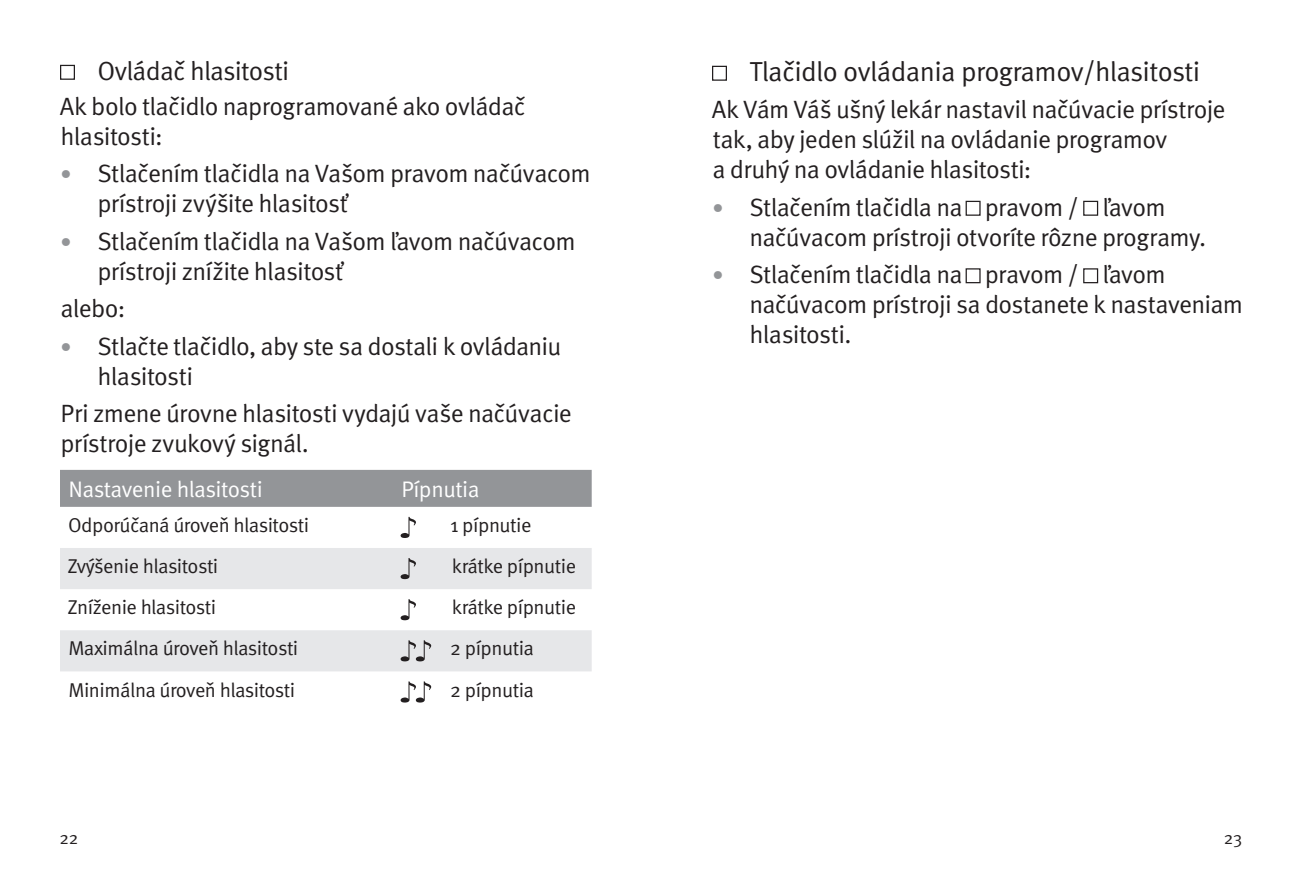
<style>
.page{position:relative;width:1304px;height:886px;background:#fff}
.page>*{position:absolute;margin:0;border:0;box-sizing:border-box;transform-origin:0 0}
.body{font:27.5px "Meta Pro Norm";letter-spacing:-.025em;color:#231f20}
.sub_subhead_black{font:26.25px "Meta Pro Norm";letter-spacing:-.03em;color:#231f20}
.body-2{font:25px/30px "Meta Pro Norm";letter-spacing:-.03em;color:#231f20}
.troubleshooting_head{font:22.5px "Meta Pro Norm";letter-spacing:-.025em;color:#fff}
.troubleshooting_text{font:20px "Meta Pro Norm";letter-spacing:-.025em;color:#231f20}
.t1{font:17.5px "Meta Pro Norm";color:#231f20}
.s1{font-size:22.5px;color:#939598}
</style>
<div class="page">
<div style="left:60px;top:65px;width:15px;height:15px;border:1px solid #231f20"></div>
<div style="left:60px;top:470px;width:532px;height:37px;background:#939598"></div>
<svg style="left:60px;top:548px;width:532px;height:123px;fill:#e6e7e9"></svg>
<svg style="left:401px;top:517px;width:15px;height:21px"></svg>
<svg style="left:401px;top:558px;width:15px;height:21px"></svg>
<svg style="left:401px;top:599px;width:15px;height:21px"></svg>
<svg style="left:401px;top:640px;width:30px;height:21px"></svg>
<svg style="left:401px;top:681px;width:30px;height:21px"></svg>
<div style="left:712px;top:66px;width:15px;height:15px;border:1px solid #231f20"></div>
<div style="left:966px;top:201px;width:15px;height:15px;border:1px solid #231f20"></div>
<div style="left:1083px;top:201px;width:15px;height:15px;border:1px solid #231f20"></div>
<div style="left:966px;top:268px;width:15px;height:15px;border:1px solid #231f20"></div>
<div style="left:1083px;top:268px;width:15px;height:15px;border:1px solid #231f20"></div>
<p class="sub_subhead_black" style="left:97px;top:51px;width:193px">Ovládač hlasitosti</p>
<p class="body-2" style="left:60px;top:90px;width:467px">Ak bolo tlačidlo naprogramované ako ovládač hlasitosti:</p>
<p class="body-2" style="left:98px;top:157px;width:495px;text-indent:-38px"><span class="s1">•</span> Stlačením tlačidla na Vašom pravom načúvacom prístroji zvýšite hlasitosť</p>
<p class="body-2" style="left:98px;top:225px;width:480px;text-indent:-38px"><span class="s1">•</span> Stlačením tlačidla na Vašom ľavom načúvacom prístroji znížite hlasitosť</p>
<p class="body-2" style="left:60px;top:292px;width:66px">alebo:</p>
<p class="body-2" style="left:98px;top:330px;width:465px;text-indent:-38px"><span class="s1">•</span> Stlačte tlačidlo, aby ste sa dostali k ovládaniu hlasitosti</p>
<p class="body-2" style="left:61px;top:397px;width:513px">Pri zmene úrovne hlasitosti vydajú vaše načúvacie prístroje zvukový signál.</p>
<p class="troubleshooting_head" style="left:68px;top:472px;width:196px">Nastavenie hlasitosti</p>
<p class="troubleshooting_head" style="left:401px;top:472px;width:80px">Pípnutia</p>
<p class="troubleshooting_text" style="left:68px;top:510px;width:242px">Odporúčaná úroveň hlasitosti</p>
<p class="troubleshooting_text" style="left:450px;top:510px;width:83px">1 pípnutie</p>
<p class="troubleshooting_text" style="left:68px;top:551px;width:152px">Zvýšenie hlasitosti</p>
<p class="troubleshooting_text" style="left:452px;top:551px;width:126px">krátke pípnutie</p>
<p class="troubleshooting_text" style="left:68px;top:592px;width:150px">Zníženie hlasitosti</p>
<p class="troubleshooting_text" style="left:452px;top:592px;width:126px">krátke pípnutie</p>
<p class="troubleshooting_text" style="left:68px;top:633px;width:231px">Maximálna úroveň hlasitosti</p>
<p class="troubleshooting_text" style="left:450px;top:633px;width:85px">2 pípnutia</p>
<p class="troubleshooting_text" style="left:68px;top:674px;width:228px">Minimálna úroveň hlasitosti</p>
<p class="troubleshooting_text" style="left:450px;top:674px;width:85px">2 pípnutia</p>
<p class="body" style="left:749px;top:50px;width:452px">Tlačidlo ovládania programov/hlasitosti</p>
<p class="body-2" style="left:712px;top:93px;width:515px">Ak Vám Váš ušný lekár nastavil načúvacie prístroje tak, aby jeden slúžil na ovládanie programov<br>a druhý na ovládanie hlasitosti:</p>
<p class="body-2" style="left:749px;top:190px;width:458px;text-indent:-38px"><span class="s1">•</span> Stlačením tlačidla na pravom / ľavom načúvacom prístroji otvoríte rôzne programy.</p>
<p class="body-2" style="left:749px;top:258px;width:495px;text-indent:-38px"><span class="s1">•</span> Stlačením tlačidla na pravom / ľavom načúvacom prístroji sa dostanete k nastaveniam hlasitosti.</p>
<p class="t1" style="left:60px;top:824px;width:20px">22</p>
<p class="t1" style="left:1224px;top:824px;width:20px">23</p>
</div>
